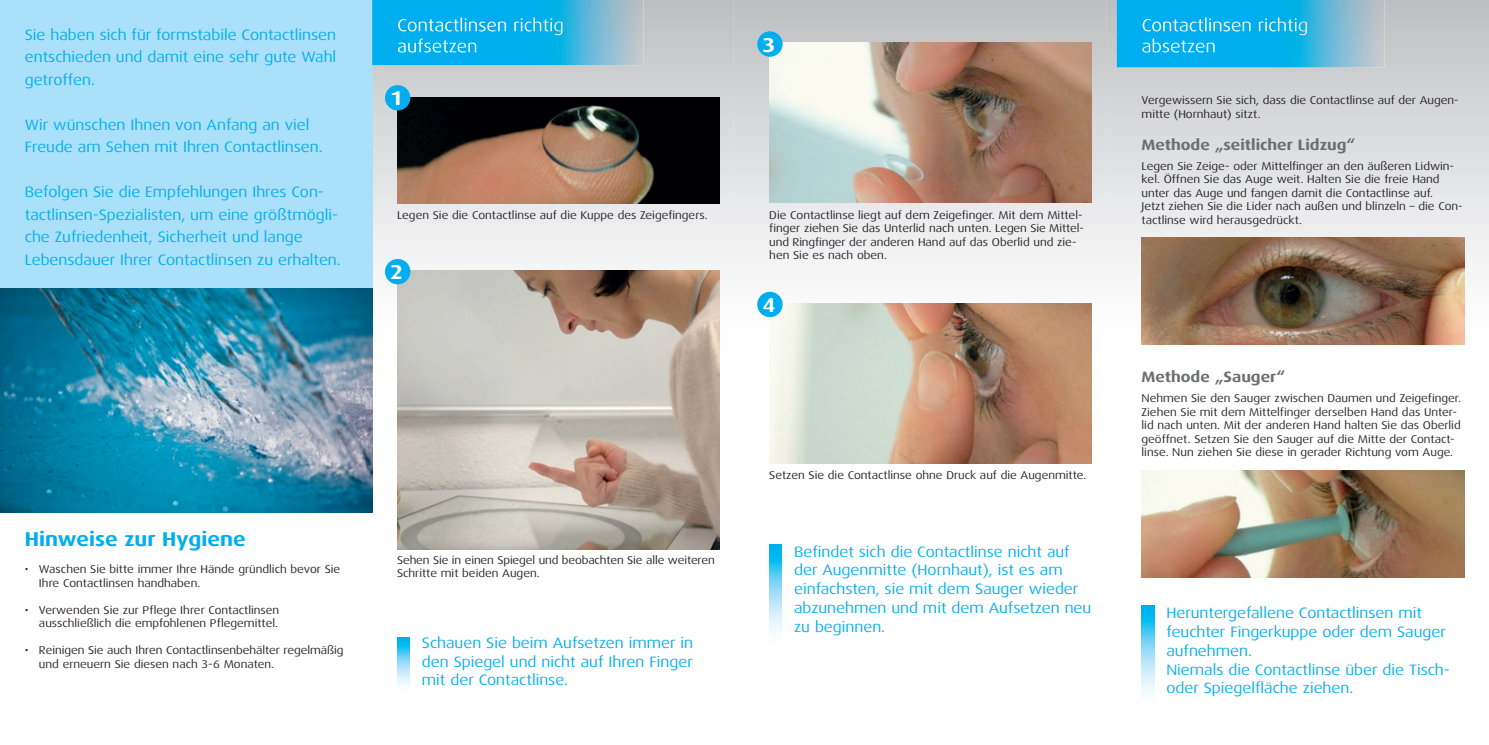
<style>
.page{position:relative;width:1489px;height:745px;background:#fff}
.page>*{position:absolute;margin:0;border:0;box-sizing:border-box;transform-origin:0 0}
.t1{font:700 20px "Dax Wide";color:#00aeef}
.t2{font:700 20px "Dax Wide";color:#fff}
.t3{font:15px/18.8px "Dax Wide";color:#00aeef}
.t4{font:700 15px "Dax Wide";color:#6c6d70}
.t5{font:11.25px/13.5px "Dax Wide";color:#231f20}
</style>
<div class="page">
<svg style="left:372px;top:0;width:361px;height:400px"></svg>
<svg style="left:733px;top:0;width:373px;height:400px"></svg>
<svg style="left:1106px;top:0;width:382px;height:345px;background:#dddddf"></svg>
<div style="left:0;top:0;width:372px;height:290px;background:#aae0f9"></div>
<img style="left:1116px;top:0;width:268px;height:67px">
<img style="left:1142px;top:17px;width:166px;height:18px">
<img style="left:1142px;top:38px;width:72px;height:14px">
<img style="left:397px;top:97px;width:322px;height:106px">
<img style="left:769px;top:43px;width:322px;height:159px">
<img style="left:397px;top:270px;width:322px;height:279px">
<img style="left:1141px;top:237px;width:322px;height:107px">
<img style="left:769px;top:303px;width:322px;height:160px">
<img style="left:1141px;top:470px;width:322px;height:107px">
<svg style="left:769px;top:544px;width:12px;height:88px"></svg>
<svg style="left:1141px;top:605px;width:12px;height:88px"></svg>
<img style="left:372px;top:0;width:271px;height:65px">
<img style="left:398px;top:17px;width:165px;height:18px">
<img style="left:398px;top:38px;width:78px;height:14px">
<svg style="left:397px;top:637px;width:12px;height:49px"></svg>
<img style="left:0;top:288px;width:372px;height:224px">
<div style="left:385px;top:85px;width:25px;height:25px;background:#00aeef;border-radius:50%"></div>
<div style="left:385px;top:259px;width:25px;height:25px;background:#00aeef;border-radius:50%"></div>
<div style="left:757px;top:31px;width:25px;height:26px;background:#00aeef;border-radius:50%"></div>
<div style="left:757px;top:291px;width:25px;height:26px;background:#00aeef;border-radius:50%"></div>
<h2 class="t3" style="left:25px;top:23px;width:313px;line-height:22.5px;text-align:justify">Sie haben sich für formstabile Contactlinsen entschieden und damit eine sehr gute Wahl getroffen.</h2>
<h2 class="t3" style="left:25px;top:113px;width:299px;line-height:22.5px">Wir wünschen Ihnen von Anfang an viel<br>Freude am Sehen mit Ihren Contactlinsen.</h2>
<h2 class="t3" style="left:25px;top:181px;width:317px;line-height:22.5px">Befolgen Sie die Empfehlungen Ihres Con&shy;tactlinsen-Spezialisten, um eine größtmögli&shy;che Zufriedenheit, Sicherheit und lange Lebensdauer Ihrer Contactlinsen zu erhalten.</h2>
<h1 class="t2" style="left:390px;top:87px;width:14px">1</h1>
<p class="t5" style="left:397px;top:208px;width:312px">Legen Sie die Contactlinse auf die Kuppe des Zeigefingers.</p>
<h1 class="t2" style="left:390px;top:261px;width:14px">2</h1>
<h1 class="t2" style="left:762px;top:33px;width:14px">3</h1>
<p class="t5" style="left:769px;top:208px;width:316px">Die Contactlinse liegt auf dem Zeigefinger. Mit dem Mittel&shy;finger ziehen Sie das Unterlid nach unten. Legen Sie Mittel&shy;und Ringfinger der anderen Hand auf das Oberlid und zie&shy;hen Sie es nach oben.</p>
<h1 class="t2" style="left:762px;top:293px;width:14px">4</h1>
<h1 class="t1" style="left:25px;top:527px;width:222px">Hinweise zur Hygiene</h1>
<p class="t5" style="left:39px;top:562px;width:303px;text-indent:-14px">• Waschen Sie bitte immer Ihre Hände gründlich bevor Sie<br>Ihre Contactlinsen handhaben.</p>
<p class="t5" style="left:25px;top:603px;width:256px;text-align:right">• Verwenden Sie zur Pflege Ihrer Contactlinsen ausschließlich die empfohlenen Pflegemittel.</p>
<p class="t5" style="left:39px;top:643px;width:306px;text-indent:-14px">• Reinigen Sie auch Ihren Contactlinsenbehälter regelmäßig und erneuern Sie diesen nach 3-6 Monaten.</p>
<p class="t5" style="left:397px;top:553px;width:319px">Sehen Sie in einen Spiegel und beobachten Sie alle weiteren<br>Schritte mit beiden Augen.</p>
<h2 class="t3" style="left:422px;top:633px;width:273px;text-align:justify">Schauen Sie beim Aufsetzen immer in den Spiegel und nicht auf Ihren Finger mit der Contactlinse.</h2>
<p class="t5" style="left:769px;top:468px;width:318px">Setzen Sie die Contactlinse ohne Druck auf die Augenmitte.</p>
<h2 class="t3" style="left:794px;top:542px;width:299px">Befindet sich die Contactlinse nicht auf der Augenmitte (Hornhaut), ist es am einfachsten, sie mit dem Sauger wieder abzunehmen und mit dem Aufsetzen neu zu beginnen.</h2>
<p class="t5" style="left:1141px;top:94px;width:319px">Vergewissern Sie sich, dass die Contactlinse auf der Augen&shy;mitte (Hornhaut) sitzt.</p>
<h2 class="t4" style="left:1141px;top:136px;width:215px">Methode „seitlicher Lidzug“</h2>
<p class="t5" style="left:1141px;top:159px;width:322px">Legen Sie Zeige- oder Mittelfinger an den äußeren Lidwin&shy;kel. Öffnen Sie das Auge weit. Halten Sie die freie Hand unter das Auge und fangen damit die Contactlinse auf.<br>Jetzt ziehen Sie die Lider nach außen und blinzeln – die Con&shy;tactlinse wird herausgedrückt.</p>
<h2 class="t4" style="left:1141px;top:368px;width:145px">Methode „Sauger“</h2>
<p class="t5" style="left:1141px;top:391px;width:321px">Nehmen Sie den Sauger zwischen Daumen und Zeigefinger.<br>Ziehen Sie mit dem Mittelfinger derselben Hand das Unter&shy;lid nach unten. Mit der anderen Hand halten Sie das Oberlid geöffnet. Setzen Sie den Sauger auf die Mitte der Contact&shy;linse. Nun ziehen Sie diese in gerader Richtung vom Auge.</p>
<h2 class="t3" style="left:1166px;top:603px;width:285px">Heruntergefallene Contactlinsen mit feuchter Fingerkuppe oder dem Sauger aufnehmen.<br>Niemals die Contactlinse über die Tisch&shy;oder Spiegelfläche ziehen.</h2>
</div>
